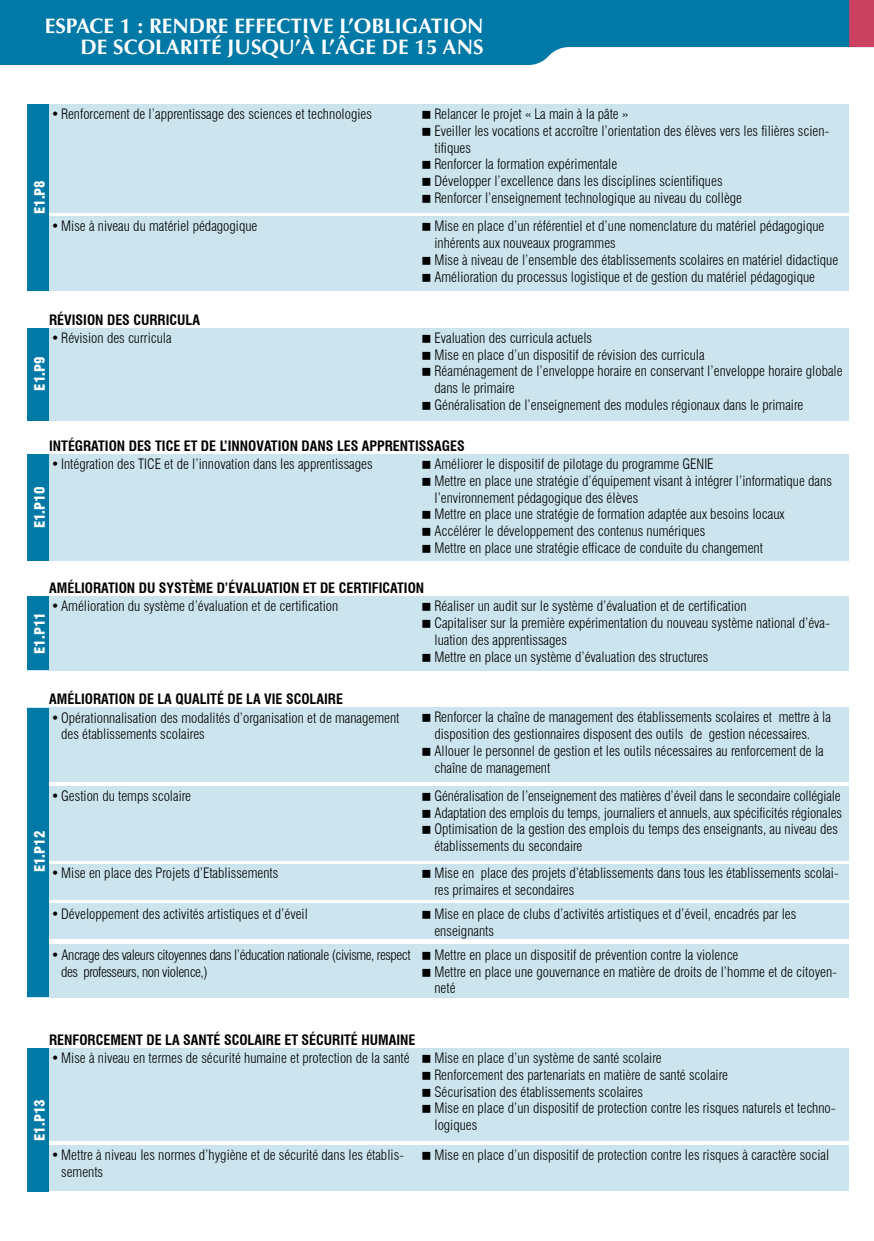
<style>
.page{position:relative;width:874px;height:1241px;background:#fff}
.page>*{position:absolute;margin:0;border:0;box-sizing:border-box;transform-origin:0 0}
.t1{font:700 21px/21px "Optima";color:#fff;text-align:right}
.t2{font:300 condensed 14px/16.8px "Swiss 721 BT";color:#000}
.t3{font:700 condensed 14px "Swiss 721 BT";color:#000}
.t4{font:300 condensed 14px/16.8px "Swiss 721 BT";letter-spacing:-.03em;color:#000}
.t5{font:900 condensed 14px "Swiss 721 BT";color:#fff}
</style>
<div class="page">
<svg style="left:0;top:0;width:848px;height:65px;fill:#0079a7"></svg>
<div style="left:27px;top:328px;width:821px;height:92px;background:#cce4ed"></div>
<div style="left:27px;top:454px;width:821px;height:107px;background:#cce4ed"></div>
<div style="left:27px;top:596px;width:821px;height:74px;background:#cce4ed"></div>
<div style="left:27px;top:1048px;width:821px;height:92px;background:#cce4ed"></div>
<div style="left:27px;top:1144px;width:821px;height:46px;background:#cce4ed"></div>
<div style="left:27px;top:707px;width:821px;height:75px;background:#cce4ed"></div>
<div style="left:27px;top:786px;width:821px;height:74px;background:#cce4ed"></div>
<div style="left:27px;top:863px;width:821px;height:36px;background:#cce4ed"></div>
<div style="left:27px;top:903px;width:821px;height:36px;background:#cce4ed"></div>
<div style="left:27px;top:944px;width:821px;height:53px;background:#cce4ed"></div>
<div style="left:27px;top:104px;width:821px;height:108px;background:#cce4ed"></div>
<div style="left:27px;top:216px;width:821px;height:75px;background:#cce4ed"></div>
<div style="left:27px;top:104px;width:21px;height:186px;background:#0079a7"></div>
<div style="left:27px;top:328px;width:21px;height:92px;background:#0079a7"></div>
<div style="left:27px;top:454px;width:21px;height:107px;background:#0079a7"></div>
<div style="left:27px;top:596px;width:21px;height:73px;background:#0079a7"></div>
<div style="left:27px;top:1048px;width:21px;height:143px;background:#0079a7"></div>
<div style="left:27px;top:707px;width:21px;height:289px;background:#0079a7"></div>
<svg style="left:848px;top:0;width:25px;height:48px"></svg>
<h1 class="t1" style="left:80px;top:15px;width:404px">1 : RENDRE EFFECTIVE L’OBLIGATION<br>DE SCOLARITÉ JUSQU’À L’ÂGE DE 15 ANS</h1>
<h1 class="t1" style="left:45px;top:15px;width:23px">ESPACE</h1>
<p class="t2" style="left:51px;top:105px;width:322px">• Renforcement de l’apprentissage des sciences et technologies</p>
<p class="t5" style="left:31px;top:214px;width:36px;rotate:-90deg">E1.P8</p>
<p class="t2" style="left:51px;top:218px;width:207px">• Mise à niveau du matériel pédagogique</p>
<p class="t3" style="left:49px;top:311px;width:152px">RÉVISION DES CURRICULA</p>
<p class="t5" style="left:31px;top:390px;width:36px;rotate:-90deg">E1.P9</p>
<p class="t2" style="left:51px;top:329px;width:122px">• Révision des curricula</p>
<p class="t2" style="left:434px;top:105px;width:396px">Relancer le projet « La main à la pâte »<br>Eveiller les vocations et accroître l’orientation des élèves vers les filières scien&shy;tifiques<br>Renforcer la formation expérimentale<br>Développer l’excellence dans les disciplines scientifiques<br>Renforcer l’enseignement technologique au niveau du collège</p>
<p class="t2" style="left:434px;top:217px;width:405px">Mise en place d’un référentiel et d’une nomenclature du matériel pédagogique inhérents aux nouveaux programmes<br>Mise à niveau de l’ensemble des établissements scolaires en matériel didactique Amélioration du processus logistique et de gestion du matériel pédagogique</p>
<p class="t2" style="left:434px;top:329px;width:409px">Evaluation des curricula actuels<br>Mise en place d’un dispositif de révision des curricula<br>Réaménagement de l’enveloppe horaire en conservant l’enveloppe horaire globale dans le primaire<br>Généralisation de l’enseignement des modules régionaux dans le primaire</p>
<p class="t3" style="left:49px;top:437px;width:417px">INTÉGRATION DES TICE ET DE L’INNOVATION DANS LES APPRENTISSAGES</p>
<p class="t5" style="left:31px;top:528px;width:43px;rotate:-90deg">E1.P10</p>
<p class="t2" style="left:51px;top:455px;width:322px">• Intégration des TICE et de l’innovation dans les apprentissages</p>
<p class="t3" style="left:49px;top:579px;width:376px">AMÉLIORATION DU SYSTÈME D’ÉVALUATION ET DE CERTIFICATION</p>
<p class="t5" style="left:31px;top:653px;width:43px;rotate:-90deg">E1.P11</p>
<p class="t2" style="left:51px;top:597px;width:288px">• Amélioration du système d’évaluation et de certification</p>
<p class="t3" style="left:49px;top:690px;width:295px">AMÉLIORATION DE LA QUALITÉ DE LA VIE SCOLAIRE</p>
<p class="t2" style="left:61px;top:709px;width:339px;text-indent:-10px">• Opérationnalisation des modalités d’organisation et de management des établissements scolaires</p>
<p class="t2" style="left:51px;top:787px;width:141px">• Gestion du temps scolaire</p>
<p class="t5" style="left:31px;top:872px;width:43px;rotate:-90deg">E1.P12</p>
<p class="t2" style="left:51px;top:864px;width:228px">• Mise en place des Projets d’Etablissements</p>
<p class="t2" style="left:51px;top:905px;width:258px">• Développement des activités artistiques et d’éveil</p>
<p class="t4" style="left:61px;top:946px;width:351px;text-indent:-10px">• Ancrage des valeurs citoyennes dans l’éducation nationale (civisme, respect des professeurs, non violence,)</p>
<p class="t2" style="left:434px;top:455px;width:399px">Améliorer le dispositif de pilotage du programme GENIE<br>Mettre en place une stratégie d’équipement visant à intégrer l’informatique dans l’environnement pédagogique des élèves<br>Mettre en place une stratégie de formation adaptée aux besoins locaux Accélérer le développement des contenus numériques<br>Mettre en place une stratégie efficace de conduite du changement</p>
<p class="t2" style="left:434px;top:597px;width:397px">Réaliser un audit sur le système d’évaluation et de certification<br>Capitaliser sur la première expérimentation du nouveau système national d’éva&shy;luation des apprentissages<br>Mettre en place un système d’évaluation des structures</p>
<p class="t2" style="left:434px;top:708px;width:398px">Renforcer la chaîne de management des établissements scolaires et mettre à la disposition des gestionnaires disposent des outils de gestion nécessaires.<br>Allouer le personnel de gestion et les outils nécessaires au renforcement de la chaîne de management</p>
<p class="t2" style="left:434px;top:787px;width:409px">Généralisation de l’enseignement des matières d’éveil dans le secondaire collégiale Adaptation des emplois du temps, journaliers et annuels, aux spécificités régionales Optimisation de la gestion des emplois du temps des enseignants, au niveau des établissements du secondaire</p>
<p class="t2" style="left:434px;top:864px;width:405px">Mise en place des projets d’établissements dans tous les établissements scolai&shy;res primaires et secondaires</p>
<p class="t2" style="left:434px;top:905px;width:363px">Mise en place de clubs d’activités artistiques et d’éveil, encadrés par les enseignants</p>
<p class="t2" style="left:434px;top:946px;width:404px">Mettre en place un dispositif de prévention contre la violence<br>Mettre en place une gouvernance en matière de droits de l’homme et de citoyen&shy;neté</p>
<p class="t3" style="left:49px;top:1031px;width:367px">RENFORCEMENT DE LA SANTÉ SCOLAIRE ET SÉCURITÉ HUMAINE</p>
<p class="t2" style="left:51px;top:1049px;width:359px">• Mise à niveau en termes de sécurité humaine et protection de la santé</p>
<p class="t5" style="left:31px;top:1140px;width:43px;rotate:-90deg">E1.P13</p>
<p class="t2" style="left:61px;top:1146px;width:344px;text-indent:-10px">• Mettre à niveau les normes d’hygiène et de sécurité dans les établis&shy;sements</p>
<p class="t2" style="left:434px;top:1049px;width:402px">Mise en place d’un système de santé scolaire<br>Renforcement des partenariats en matière de santé scolaire<br>Sécurisation des établissements scolaires<br>Mise en place d’un dispositif de protection contre les risques naturels et techno&shy;logiques</p>
<p class="t2" style="left:434px;top:1146px;width:396px">Mise en place d’un dispositif de protection contre les risques à caractère social</p>
</div>
